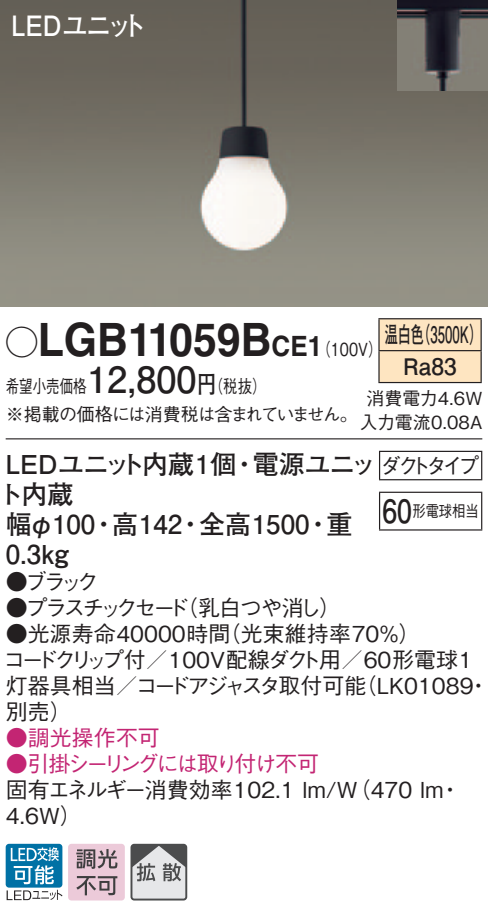
<style>
.page{position:relative;width:488px;height:918px;background:#fff}
.page>*{position:absolute;margin:0;border:0;box-sizing:border-box;transform-origin:0 0}
.t1{font:700 46px "Helvetica LT Std";color:#231f20;scale:.93 1}
.t2{font:700 36px "Futo Go B101 Pro";color:#231f20}
.t3{font:700 32px "Futo Go B101 Pro";color:#231f20;scale:.83 1}
.t4{font:700 28px "Futo Go B101 Pro";letter-spacing:-.025em;color:#fff;scale:.9 1}
.t5{font:700 28px "Helvetica LT Std";color:#231f20;scale:.93 1}
.t6{font:700 26px/30px "Futo Go B101 Pro";color:#231f20}
.t7{font:700 26px/30px "Futo Go B101 Pro";letter-spacing:-.025em;color:#231f20}
.t8{font:700 22.8px/32px "Futo Go B101 Pro";color:#231f20;scale:.58 1}
.t9{font:500 22px/26px "Gothic BBB Pro";color:#231f20}
.t10{font:500 22px/26px "Gothic BBB Pro";letter-spacing:-.055em;color:#231f20}
.t11{font:500 22px "Gothic BBB Pro";letter-spacing:-.125em;color:#c32573}
.t12{font:500 22px "Gothic BBB Pro";letter-spacing:-.165em;color:#231f20}
.t13{font:500 22px "Gothic BBB Pro";letter-spacing:-.095em;color:#c32573}
.t14{font:500 22px "Gothic BBB Pro";color:#231f20;scale:.94 1}
.t15{font:500 18px/28px "Gothic BBB Pro";letter-spacing:-.04em;color:#231f20;scale:.75 1}
.t16{font:500 18px/24px "Gothic BBB Pro";color:#231f20;text-align:center}
.t17{font:500 18px "Gothic BBB Pro";color:#231f20;scale:.8 1}
.t18{font:500 16px "Gothic BBB Pro";color:#231f20;scale:.83 1}
.s1{font-family:"Ford Classification 1";font-weight:400;font-size:32px}
.s2{font-family:"Futo Go B101 Pro";font-weight:700;font-size:24px}
.s3{font-size:46px}
.s4{font-family:"Helvetica LT Std";font-weight:700;font-size:28px}
</style>
<div class="page">
<img style="left:0;top:0;width:488px;height:306px">
<img style="left:397px;top:0;width:91px;height:91px">
<div style="left:6px;top:843px;width:56px;height:44px;background:#0071a5;border-radius:3px"></div>
<svg style="left:7px;top:847px;width:55px;height:53px"></svg>
<svg style="left:68px;top:843px;width:57px;height:57px;background:#c9afbb"></svg>
<svg style="left:133px;top:846px;width:51px;height:51px;background:#b3b4b6"></svg>
<div style="left:130px;top:843px;width:57px;height:57px;border:2px solid #4b4c4d;border-radius:3px"></div>
<hr style="left:6px;top:438px;width:476px;height:1px;background:#231f20">
<div style="left:379px;top:319px;width:101px;height:63px;background:#fee5c1"></div>
<hr style="left:378px;top:318px;width:103px;height:1px;background:#231f20">
<hr style="left:378px;top:319px;width:1px;height:31px;background:#231f20">
<hr style="left:480px;top:319px;width:1px;height:31px;background:#231f20">
<hr style="left:378px;top:350px;width:103px;height:1px;background:#231f20">
<hr style="left:378px;top:351px;width:1px;height:31px;background:#231f20">
<hr style="left:480px;top:351px;width:1px;height:31px;background:#231f20">
<hr style="left:378px;top:382px;width:103px;height:1px;background:#231f20">
<svg style="left:379px;top:452px;width:1px;height:27px"></svg>
<hr style="left:379px;top:451px;width:103px;height:1px;background:#231f20">
<svg style="left:481px;top:452px;width:1px;height:27px"></svg>
<hr style="left:379px;top:479px;width:103px;height:1px;background:#231f20">
<hr style="left:379px;top:493px;width:1px;height:36px;background:#231f20">
<hr style="left:379px;top:491px;width:103px;height:2px;background:#231f20">
<hr style="left:481px;top:493px;width:1px;height:36px;background:#231f20">
<hr style="left:379px;top:529px;width:103px;height:1px;background:#231f20">
<p class="t4" style="left:11px;top:3px;width:152px">LEDユニット</p>
<h1 class="t1" style="left:6px;top:311px;width:254px"><span class="s1">A</span>LGB11059</h1>
<p class="t17" style="left:197px;top:372px;width:88px">（<span class="s2">円</span>税抜(</p>
<p class="t5" style="left:241px;top:329px;width:74px"><span class="s3">B</span>CE</p>
<p class="t8" style="left:417px;top:316px;width:115px">（3500 (K</p>
<p class="t8" style="left:403px;top:316px;width:94px;text-indent:-19px">温白色<br>Ra83</p>
<p class="t17" style="left:308px;top:334px;width:95px">（<span class="s4">1</span> 100 (V</p>
<h2 class="t2" style="left:87px;top:351px;width:111px">12,800</h2>
<p class="t15" style="left:6px;top:370px;width:471px">希望小売価格<br>※掲載の価格には消費税は含まれていません。</p>
<p class="t6" style="left:253px;top:445px;width:125px">電源ユニッ</p>
<p class="t16" style="left:359px;top:383px;width:124px">消費電力4.6W入力電流0.08A</p>
<p class="t7" style="left:-1px;top:445px;width:239px">LEDユニット内蔵 個1ト内蔵</p>
<p class="t14" style="left:380px;top:448px;width:106px">ダクトタイプ</p>
<p class="t18" style="left:412px;top:498px;width:81px">形電球相当</p>
<p class="t6" style="left:231px;top:445px;width:27px">・</p>
<h3 class="t3" style="left:382px;top:485px;width:37px">60</h3>
<p class="t6" style="left:199px;top:505px;width:112px">全高1500</p>
<p class="t6" style="left:326px;top:505px;width:27px">重</p>
<p class="t6" style="left:6px;top:505px;width:91px">幅φ100<br>0.3kg</p>
<p class="t9" style="left:6px;top:566px;width:94px">●ブラック</p>
<p class="t6" style="left:112px;top:505px;width:72px">高142</p>
<p class="t6" style="left:91px;top:505px;width:27px">・</p>
<p class="t6" style="left:178px;top:505px;width:27px">・</p>
<p class="t6" style="left:305px;top:505px;width:27px">・</p>
<p class="t9" style="left:176px;top:592px;width:166px">（乳白つや消し(</p>
<p class="t12" style="left:6px;top:590px;width:185px">●プラスチックセード</p>
<p class="t9" style="left:219px;top:618px;width:203px">（光束維持率70％(</p>
<p class="t9" style="left:6px;top:618px;width:226px">●光源寿命40000時間</p>
<p class="t9" style="left:3px;top:644px;width:471px">コードクリップ付／100V配線ダクト用／60形電球1</p>
<p class="t9" style="left:355px;top:670px;width:120px">（LK01089</p>
<p class="t10" style="left:6px;top:670px;width:362px">灯器具相当／コードアジャスタ取付可能別売(</p>
<p class="t13" style="left:6px;top:720px;width:155px">●調光操作不可</p>
<p class="t11" style="left:6px;top:746px;width:315px">●引掛シーリングには取り付け不可</p>
<p class="t9" style="left:467px;top:670px;width:23px">・</p>
<p class="t9" style="left:6px;top:774px;width:439px">固有エネルギー消費効率102.1 lm （W/ 470 lm<br>4.6W(</p>
<p class="t9" style="left:439px;top:774px;width:23px">・</p>
</div>
